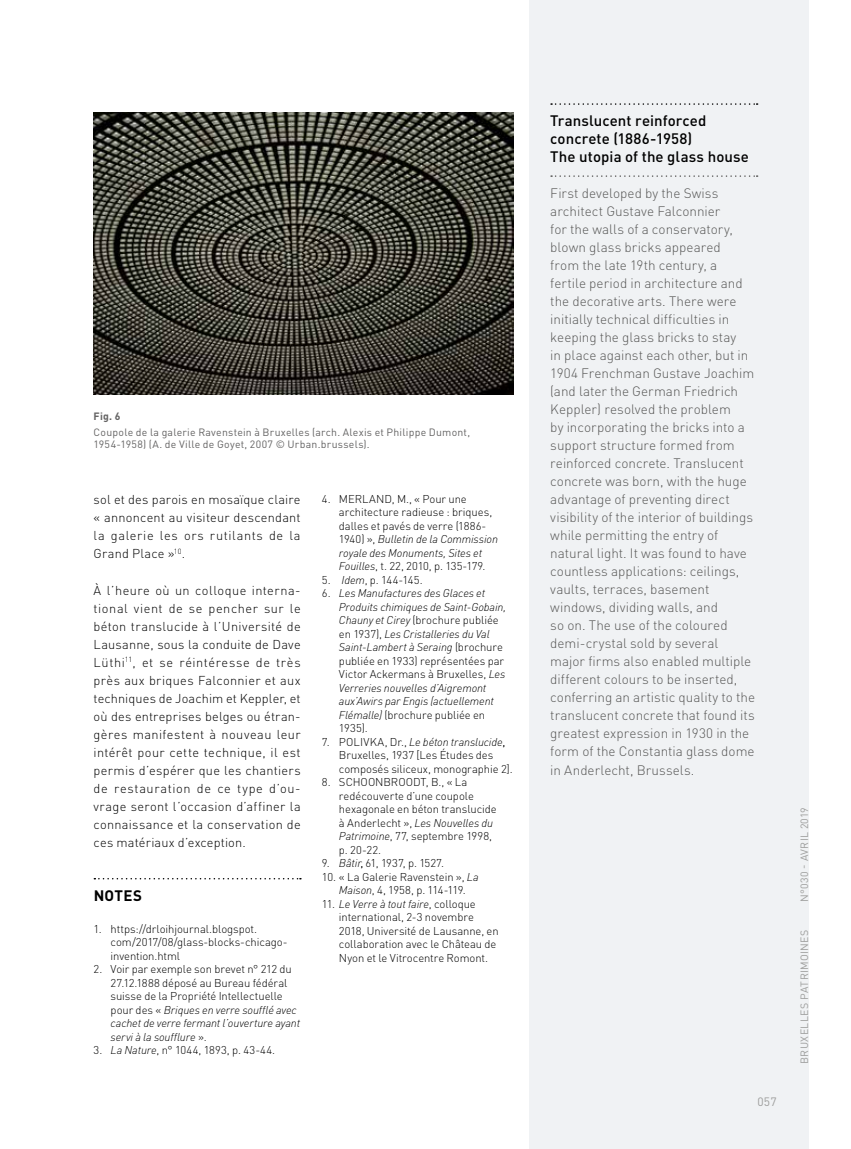
<style>
.page{position:relative;width:851px;height:1149px;background:#fff}
.page>*{position:absolute;margin:0;border:0;box-sizing:border-box;transform-origin:0 0}
.t1{font:500 15px/18px "DINOT";letter-spacing:.005em;color:#000}
.t2{font:700 15px "DINOT";letter-spacing:.02em;color:#000}
.t3{font:300 13.5px/18px "DINOT";color:#575756}
.t4{font:300 12.75px/18px "DINOT";letter-spacing:.02em;color:#000;text-align:justify}
.t5{font:12px "DINOT";color:#9d9d9c}
.t6{font:300 11.25px/13.5px "DINOT";letter-spacing:-.005em;color:#000}
.t7{font:italic 300 11.25px/13.5px "DINOT";letter-spacing:-.01em;color:#000}
.t8{font:300 11.25px "DINOT";letter-spacing:.02em;color:#000}
.t9{font:10.5px/12px "DINOT";letter-spacing:.025em;color:#646363}
.t10{font:10.5px "DINOT";letter-spacing:.035em;color:#9d9d9c}
.t11{font:700 10.5px "DINOT";color:#646363}
.s1{font-style:italic}
.s2{font-style:normal}
.s3{font-weight:400}
</style>
<div class="page">
<div style="left:529px;top:0;width:279px;height:1148px;background:#f0f2f4"></div>
<svg style="left:551px;top:103px;width:206px;height:2px"></svg>
<svg style="left:551px;top:175px;width:206px;height:2px"></svg>
<svg style="left:94px;top:878px;width:207px;height:1px"></svg>
<img style="left:94px;top:113px;width:419px;height:281px">
<p class="t11" style="left:94px;top:409px;width:28px">Fig. 6</p>
<p class="t9" style="left:94px;top:426px;width:378px">Coupole de la galerie Ravenstein à B ruxelles (arch. Alexis et Philippe Dumont,<br>1954-1958) (A. de Ville de Goyet, 2007 © Urban.brussels).</p>
<p class="t4" style="left:94px;top:490px;width:208px">sol et des parois en mosaïque claire « annoncent au visiteur descendant la galerie les ors rutilants de la Grand Place »<sup>10</sup>.</p>
<p class="t4" style="left:94px;top:580px;width:208px">À l’heure où un colloque interna&shy;tional vient de se pencher sur le béton translucide à l’Université de Lausanne, sous la conduite de Dave Lüthi<sup>11</sup>, et se réintéresse de très près aux briques Falconnier et aux techniques de Joachim et Keppler, et où des entreprises belges ou étran&shy;gères manifestent à nouveau leur intérêt pour cette technique, il est permis d’espérer que les chantiers de restauration de ce type d’ou&shy;vrage seront l’occasion d’affiner la connaissance et la conservation de ces matériaux d’exception.</p>
<p class="t2" style="left:94px;top:885px;width:50px">NOTES</p>
<p class="t6" style="left:111px;top:921px;width:178px;text-indent:-17px">1. https://drloihjournal.blogspot. com/2017/08/glass-blocks-chicago&shy;invention.html</p>
<p class="t6" style="left:111px;top:962px;width:191px;text-indent:-17px">2. Voir par exemple son brevet n° 212 du 27.12.1888 déposé au Bureau fédéral suisse de la Propriété Intellectuelle pour des « <span class="s1">Briques en verre soufflé avec cachet de verre fermant l’ouverture ayant servi à la soufflure</span> ».</p>
<p class="t8" style="left:94px;top:1043px;width:183px">3. <span class="s1">La Nature</span>, n° 1044, 1893, p. 43-44.</p>
<p class="t6" style="left:339px;top:491px;width:160px;text-indent:-17px">4. MERLAND, M., « Pour une architecture radieuse : briques, dalles et pavés de verre (1886-<br>1940) », <span class="s1">Bulletin de la Commission royale des Monuments, Sites et<br>Fouilles</span>, t. 22, 2010, p. 135-179.</p>
<p class="t6" style="left:322px;top:572px;width:102px">5. <span class="s1">Idem</span>, p. 144-145.</p>
<p class="t7" style="left:339px;top:586px;width:169px;text-indent:-17px"><span class="s2">6.</span> Les Manufactures des Glaces et<br>Produits chimiques de Saint-Gobain,<br>Chauny et Cirey <span class="s2">(brochure publiée en 1937),</span> Les Cristalleries du Val<br>Saint-Lambert à Seraing <span class="s2">(brochure publiée en 1933) représentées par<br>Victor Ackermans à Bruxelles,</span> Les<br>Verreries nouvelles d’Aigremont aux’Awirs par Engis (actuellement<br>Flémalle) <span class="s2">(brochure publiée en<br>1935).</span></p>
<p class="t6" style="left:339px;top:734px;width:175px;text-indent:-17px">7. POLIVKA, Dr., <span class="s1">Le béton translucide</span><span class="s3">,<br></span>Bruxelles, 1937 [Les Études des composés siliceux, monographie 2].</p>
<p class="t6" style="left:339px;top:775px;width:159px;text-indent:-17px">8. SCHOONBROODT, B., « La redécouverte d’une coupole hexagonale en béton translucide à Anderlecht », <span class="s1">Les Nouvelles du<br>Patrimoine</span>, 77, septembre 1998, p. 20-22.</p>
<p class="t6" style="left:322px;top:856px;width:124px">9. <span class="s1">Bâtir</span><span class="s3">,</span> 61, 1937, p. 1527.</p>
<p class="t6" style="left:322px;top:869px;width:158px;text-align:center">10. « La Galerie Ravenstein », <span class="s1">La<br>Maison</span>, 4, 1958, p. 114-119.</p>
<p class="t6" style="left:339px;top:896px;width:161px;text-indent:-17px">11. <span class="s1">Le Verre à tout faire</span>, colloque international, 2-3 novembre<br>2018, Université de Lausanne, en collaboration avec le Château de<br>Nyon et le Vitrocentre Romont.</p>
<p class="t1" style="left:550px;top:111px;width:200px">Translucent reinforced concrete (1886-1958)<br>The utopia of the glass house</p>
<p class="t3" style="left:550px;top:184px;width:206px">First developed by the Swiss architect Gustave Falconnier<br>for the walls of a conservatory, blown glass bricks appeared<br>from the late 19th century, a fertile period in architecture and the decorative arts. There were initially technical difficulties in keeping the glass bricks to stay<br>in place against each other, but in<br>1904 Frenchman Gustave Joachim (and later the German Friedrich<br>Keppler) resolved the problem<br>by incorporating the bricks into a support structure formed from reinforced concrete. Translucent concrete was born, with the huge advantage of preventing direct visibility of the interior of buildings while permitting the entry of natural light. It was found to have countless applications: ceilings, vaults, terraces, basement windows, dividing walls, and<br>so on. The use of the coloured demi-crystal sold by several major firms also enabled multiple different colours to be inserted, conferring an artistic quality to the translucent concrete that found its greatest expression in 1930 in the form of the Constantia glass dome in Anderlecht, Brussels.</p>
<p class="t5" style="left:757px;top:1094px;width:21px">057</p>
<p class="t10" style="left:797px;top:901px;width:96px;rotate:-90deg">N°030 - AVRIL 2019</p>
<p class="t10" style="left:797px;top:1063px;width:136px;rotate:-90deg">BRUXELLES PATRIMOINES</p>
</div>
